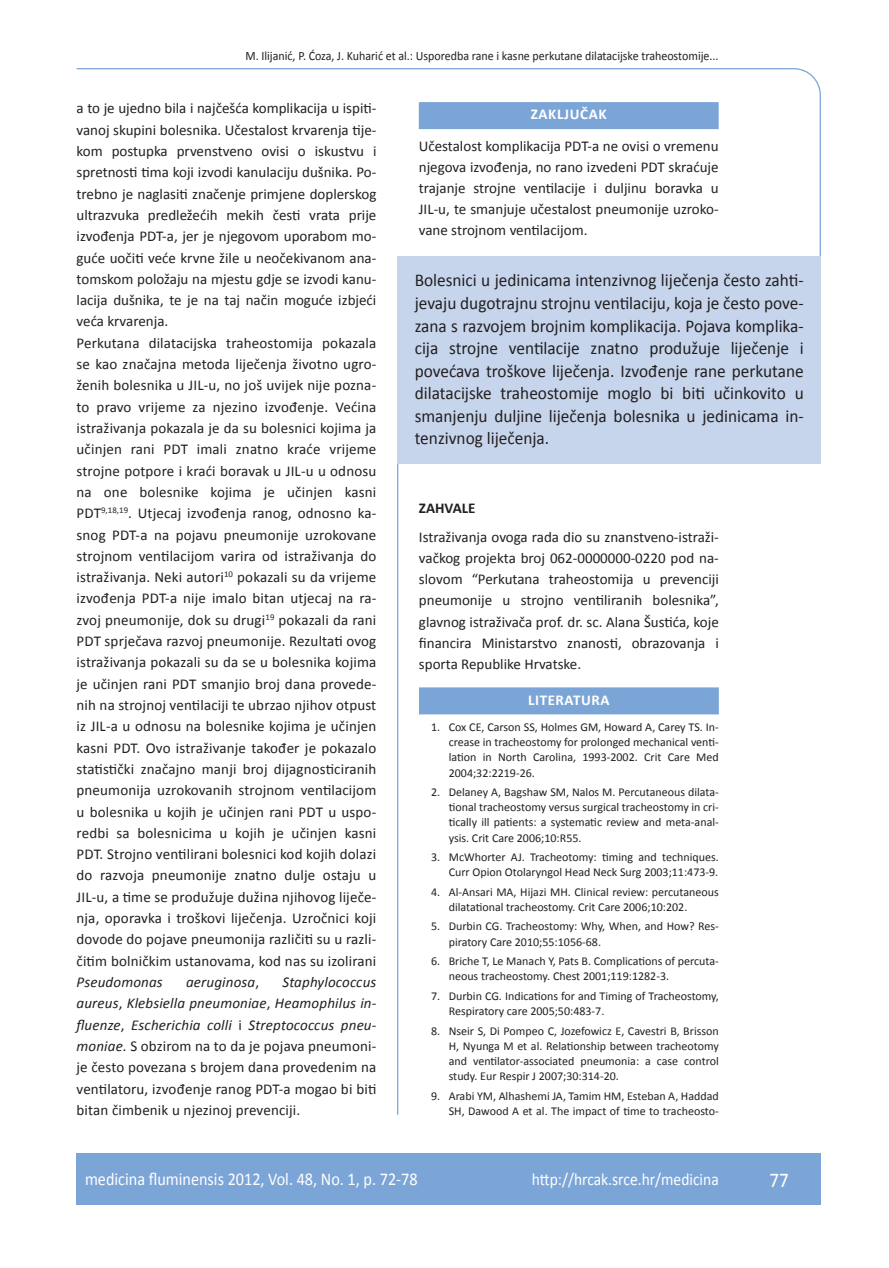
<style>
.page{position:relative;width:889px;height:1268px;background:#fff}
.page>*{position:absolute;margin:0;border:0;box-sizing:border-box;transform-origin:0 0}
.t1{font:21px "Calibri";color:#fff;scale:.9 1}
.anterfile{font:18px/22.5px "Calibri";color:#231f20;text-align:justify;scale:.96 1}
.t2{font:18px "Calibri";color:#fff;scale:.9 1}
.t3{font:17.25px "Calibri";color:#fff;scale:.9 1}
.osnovni_tekst{font:15px/21.3px "Calibri";color:#231f20;text-align:justify}
.naslov_ruler{font:700 15px "Calibri";letter-spacing:.04em;color:#fff}
.osnovni_tekst-2{font:italic 15px "Calibri";letter-spacing:.01em;color:#231f20}
.podnaslov{font:700 15px "Calibri";color:#231f20}
.glava{font:12.75px "Calibri";color:#231f20;scale:.94 1}
.literatura{font:12px/15.1px "Calibri";color:#231f20}
.s1{font-style:italic}
.s2{font-style:normal}
</style>
<div class="page">
<svg style="left:76px;top:68px;width:745px;height:275px"></svg>
<hr style="left:397px;top:463px;width:1px;height:651px;background:#7ca5d7">
<div style="left:77px;top:1152px;width:744px;height:51px;background:#7ca5d7"></div>
<div style="left:419px;top:102px;width:299px;height:27px;background:#7ca5d7"></div>
<div style="left:398px;top:256px;width:423px;height:207px;background:#c6d5ec"></div>
<div style="left:419px;top:687px;width:300px;height:27px;background:#7ca5d7"></div>
<p class="glava" style="left:245px;top:47px;width:505px">M. Ilijanić, P. Ćoza, J. Kuharić et al.: Usporedba rane i kasne perkutane dilatacijske traheostomije...</p>
<p class="osnovni_tekst" style="left:77px;top:97px;width:301px">a to je ujedno bila i najčešća komplikacija u ispiti&shy;vanoj skupini bolesnika. Učestalost krvarenja tije&shy;kom postupka prvenstveno ovisi o iskustvu i spretnosti tima koji izvodi kanulaciju dušnika. Po&shy;trebno je naglasiti značenje primjene doplerskog ultrazvuka predležećih mekih česti vrata prije izvođenja PDT-a, jer je njegovom uporabom mo&shy;guće uočiti veće krvne žile u neočekivanom ana&shy;tomskom položaju na mjestu gdje se izvodi kanu&shy;lacija dušnika, te je na taj način moguće izbjeći veća krvarenja.</p>
<p class="osnovni_tekst" style="left:77px;top:331px;width:301px">Perkutana dilatacijska traheostomija pokazala se kao značajna metoda liječenja životno ugro&shy;ženih bolesnika u JIL-u, no još uvijek nije pozna&shy;to pravo vrijeme za njezino izvođenje. Većina istraživanja pokazala je da su bolesnici kojima ja učinjen rani PDT imali znatno kraće vrijeme strojne potpore i kraći boravak u JIL-u u odnosu na one bolesnike kojima je učinjen kasni PDT<sup>9,18,19</sup>. Utjecaj izvođenja ranog, odnosno ka&shy;snog PDT-a na pojavu pneumonije uzrokovane strojnom ventilacijom varira od istraživanja do istraživanja. Neki autori<sup>10</sup> pokazali su da vrijeme izvođenja PDT-a nije imalo bitan utjecaj na ra&shy;zvoj pneumonije, dok su drugi<sup>19</sup> pokazali da rani PDT sprječava razvoj pneumonije. Rezultati ovog istraživanja pokazali su da se u bolesnika kojima je učinjen rani PDT smanjio broj dana provede&shy;nih na strojnoj ventilaciji te ubrzao njihov otpust iz JIL-a u odnosu na bolesnike kojima je učinjen kasni PDT. Ovo istraživanje također je pokazalo statistički značajno manji broj dijagnosticiranih pneumonija uzrokovanih strojnom ventilacijom u bolesnika u kojih je učinjen rani PDT u uspo&shy;redbi sa bolesnicima u kojih je učinjen kasni PDT. Strojno ventilirani bolesnici kod kojih dolazi do razvoja pneumonije znatno dulje ostaju u JIL-u, a time se produžuje dužina njihovog liječe&shy;nja, oporavka i troškovi liječenja. Uzročnici koji dovode do pojave pneumonija različiti su u razli&shy;čitim bolničkim ustanovama, kod nas su izolirani <span class="s1">Pseudomonas</span></p>
<p class="osnovni_tekst" style="left:77px;top:970px;width:301px;text-indent:206px"><span class="s1">Staphylococcus aureus</span>, <span class="s1">Klebsiella pneumoniae</span>, <span class="s1">Heamophilus in&shy;fluenze</span>, <span class="s1">Escherichia colli</span> i <span class="s1">Streptococcus pneu&shy;moniae.</span> S obzirom na to da je pojava pneumoni&shy;je često povezana s brojem dana provedenim na ventilatoru, izvođenje ranog PDT-a mogao bi biti bitan čimbenik u njezinoj prevenciji.</p>
<p class="osnovni_tekst-2" style="left:186px;top:972px;width:75px">aeruginosa<span class="s2">,</span></p>
<p class="naslov_ruler" style="left:531px;top:105px;width:77px">ZAKLJUČAK</p>
<p class="osnovni_tekst" style="left:419px;top:135px;width:301px">Učestalost komplikacija PDT-a ne ovisi o vremenu njegova izvođenja, no rano izvedeni PDT skraćuje trajanje strojne ventilacije i duljinu boravka u JIL-u, te smanjuje učestalost pneumonije uzroko&shy;vane strojnom ventilacijom.</p>
<p class="anterfile" style="left:415px;top:268px;width:407px">Bolesnici u jedinicama intenzivnog liječenja često zahti&shy;jevaju dugotrajnu strojnu ventilaciju, koja je često pove&shy;zana s razvojem brojnim komplikacija. Pojava komplika&shy;cija strojne ventilacije znatno produžuje liječenje i povećava troškove liječenja. Izvođenje rane perkutane dilatacijske traheostomije moglo bi biti učinkovito u smanjenju duljine liječenja bolesnika u jedinicama in&shy;tenzivnog liječenja.</p>
<p class="podnaslov" style="left:419px;top:499px;width:58px">ZAHVALE</p>
<p class="osnovni_tekst" style="left:419px;top:525px;width:301px">Istraživanja ovoga rada dio su znanstveno-istraži&shy;vačkog projekta broj 062-0000000-0220 pod na&shy;slovom “Perkutana traheostomija u prevenciji pneumonije u strojno ventiliranih bolesnika”, glavnog istraživača prof. dr. sc. Alana Šustića, koje financira Ministarstvo znanosti, obrazovanja i sporta Republike Hrvatske.</p>
<p class="naslov_ruler" style="left:528px;top:690px;width:83px">LITERATURA</p>
<p class="literatura" style="left:449px;top:718px;width:271px;text-align:justify;text-indent:-18px">1. Cox CE, Carson SS, Holmes GM, Howard A, Carey TS. In&shy;crease in tracheostomy for prolonged mechanical venti&shy;lation in North Carolina, 1993-2002. Crit Care Med 2004;32:2219-26.</p>
<p class="literatura" style="left:449px;top:783px;width:271px;text-align:justify;text-indent:-18px">2. Delaney A, Bagshaw SM, Nalos M. Percutaneous dilata&shy;tional tracheostomy versus surgical tracheostomy in cri&shy;tically ill patients: a systematic review and meta-anal&shy;ysis. Crit Care 2006;10:R55.</p>
<p class="literatura" style="left:431px;top:848px;width:289px;text-align:right">3. McWhorter AJ. Tracheotomy: timing and techniques.<br>Curr Opion Otolaryngol Head Neck Surg 2003;11:473-9.</p>
<p class="literatura" style="left:449px;top:883px;width:272px;text-indent:-18px">4. Al-Ansari MA, Hijazi MH. Clinical review: percutaneous dilatational tracheostomy. Crit Care 2006;10:202.</p>
<p class="literatura" style="left:449px;top:918px;width:271px;text-indent:-18px">5. Durbin CG. Tracheostomy: Why, When, and How? Res&shy;piratory Care 2010;55:1056-68.</p>
<p class="literatura" style="left:449px;top:952px;width:271px;text-indent:-18px">6. Briche T, Le Manach Y, Pats B. Complications of percuta&shy;neous tracheostomy. Chest 2001;119:1282-3.</p>
<p class="literatura" style="left:449px;top:987px;width:272px;text-indent:-18px">7. Durbin CG. Indications for and Timing of Tracheostomy,<br>Respiratory care 2005;50:483-7.</p>
<p class="literatura" style="left:449px;top:1022px;width:271px;text-align:justify;text-indent:-18px">8. Nseir S, Di Pompeo C, Jozefowicz E, Cavestri B, Brisson H, Nyunga M et al. Relationship between tracheotomy and ventilator-associated pneumonia: a case control study. Eur Respir J 2007;30:314-20.</p>
<p class="literatura" style="left:431px;top:1087px;width:289px;text-align:right">9. Arabi YM, Alhashemi JA, Tamim HM, Esteban A, Haddad<br>SH, Dawood A et al. The impact of time to tracheosto-</p>
<p class="t2" style="left:85px;top:1167px;width:371px">medicina fluminensis 2012, Vol. 48, No. 1, p. 72-78</p>
<p class="t3" style="left:532px;top:1168px;width:209px">http://hrcak.srce.hr/medicina</p>
<p class="t1" style="left:769px;top:1166px;width:23px">77</p>
</div>
